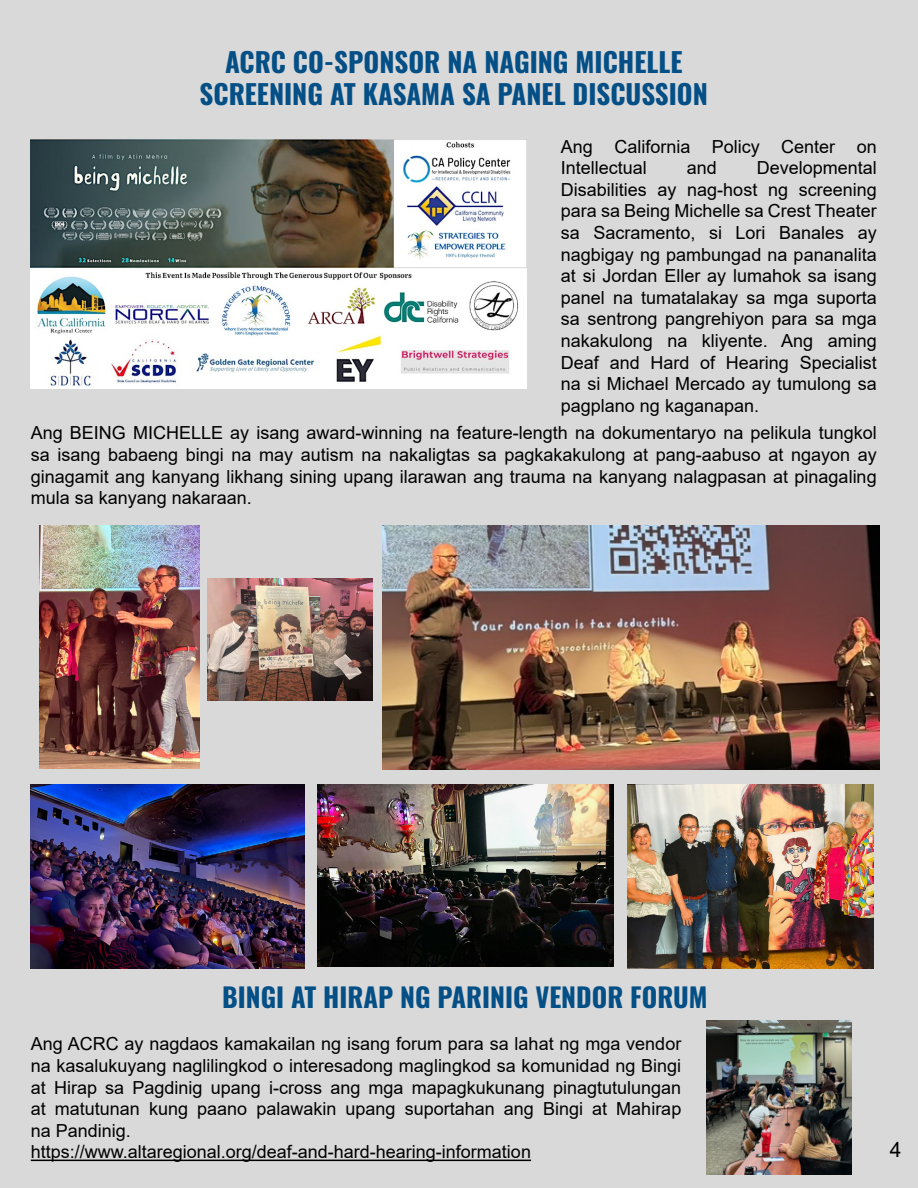
<style>
.page{position:relative;width:918px;height:1188px;background:#d9d9d9}
.page>*{position:absolute;margin:0;border:0;box-sizing:border-box;transform-origin:0 0}
.t1{font:700 27px/32.4px "Oswald";color:#044f86;text-align:center}
.t2{font:700 26.7px "Oswald";color:#044f86}
.t3{font:21px "Arial";color:#000}
.t4{font:18px/21.6px "Arial";color:#000;text-align:justify}
</style>
<div class="page">
<img style="left:31px;top:140px;width:496px;height:248px">
<img style="left:383px;top:526px;width:496px;height:244px">
<img style="left:628px;top:784px;width:246px;height:185px">
<img style="left:31px;top:784px;width:273px;height:185px">
<img style="left:318px;top:784px;width:296px;height:183px">
<img style="left:707px;top:1021px;width:145px;height:154px">
<img style="left:39px;top:526px;width:161px;height:243px">
<img style="left:208px;top:578px;width:164px;height:123px">
<hr style="left:31px;top:1160px;width:500px;height:1px;background:#000">
<p class="t1" style="left:200px;top:43px;width:510px">ACRC CO-SPONSOR NA NAGING MICHELLE<br>SCREENING AT KASAMA SA PANEL DISCUSSION</p>
<p class="t4" style="left:561px;top:135px;width:317px">Ang California Policy Center on<br>Intellectual</p>
<p class="t4" style="left:561px;top:157px;width:317px;text-indent:196px">Developmental Disabilities ay nag-host ng screening para sa Being Michelle sa Crest Theater sa Sacramento, si Lori Banales ay nagbigay ng pambungad na pananalita at si Jordan Eller ay lumahok sa isang panel na tumatalakay sa mga suporta sa sentrong pangrehiyon para sa mga nakakulong na kliyente. Ang aming Deaf and Hard of Hearing Specialist na si Michael Mercado ay tumulong sa pagplano ng kaganapan.</p>
<p class="t4" style="left:31px;top:422px;width:847px">Ang BEING MICHELLE ay isang award-winning na feature-length na dokumentaryo na pelikula tungkol sa isang babaeng bingi na may autism na nakaligtas sa pagkakakulong at pang-aabuso at ngayon ay ginagamit ang kanyang likhang sining upang ilarawan ang trauma na kanyang nalagpasan at pinagaling mula sa kanyang nakaraan.</p>
<p class="t4" style="left:687px;top:157px;width:32px">and</p>
<p class="t2" style="left:222px;top:973px;width:487px">BINGI AT HIRAP NG PARINIG VENDOR FORUM</p>
<p class="t4" style="left:31px;top:1033px;width:652px">Ang ACRC ay nagdaos kamakailan ng isang forum para sa lahat ng mga vendor na kasalukuyang naglilingkod o interesadong maglingkod sa komunidad ng Bingi at Hirap sa Pagdinig upang i-cross ang mga mapagkukunang pinagtutulungan at matutunan kung paano palawakin upang suportahan ang Bingi at Mahirap na Pandinig.</p>
<p class="t4" style="left:31px;top:1141px;width:502px">https://www.altaregional.org/deaf-and-hard-hearing-information</p>
<p class="t3" style="left:890px;top:1135px;width:13px">4</p>
</div>
